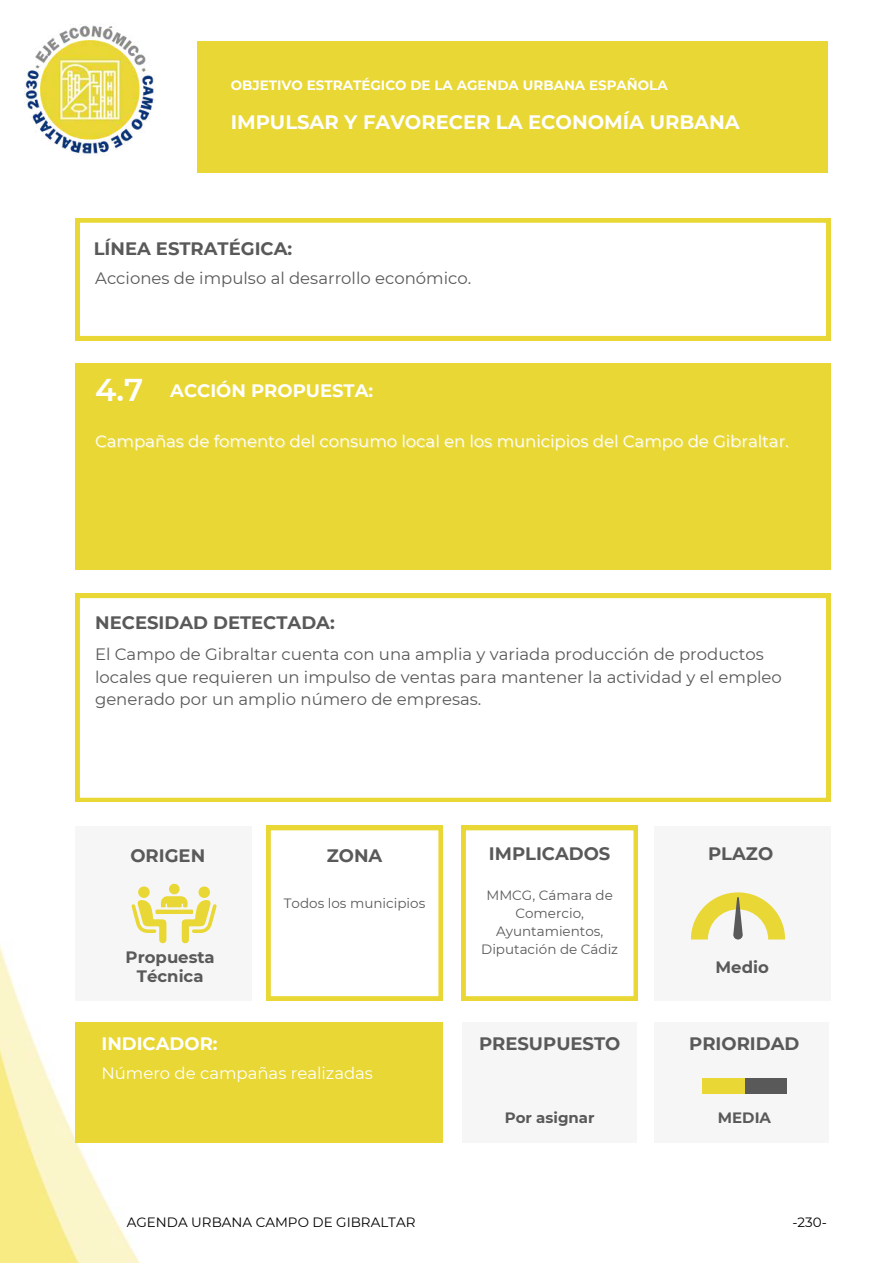
<style>
.page{position:relative;width:893px;height:1264px;background:#fff}
.page>*{position:absolute;margin:0;border:0;box-sizing:border-box;transform-origin:0 0}
.t1{font:600 31.5px "Montserrat";color:#fff}
.t2{font:700 19.5px "Montserrat";color:#fff}
.t3{font:700 18px "Montserrat";color:#595959}
.t4{font:700 18px "Montserrat";color:#fff}
.t5{font:16.5px/22.5px "Montserrat";color:#595959}
.t6{font:16.5px "Montserrat";color:#fff}
.t7{font:700 16.5px/19px "Montserrat";color:#595959;text-align:center}
.t8{font:700 15px "Montserrat";color:#595959}
.t9{font:13.5px/18px "Montserrat";color:#595959;text-align:center}
.t10{font:700 13.5px "Montserrat";color:#fff}
.t11{font:13.5px "Montserrat";color:#000}
</style>
<div class="page">
<div style="left:197px;top:41px;width:630px;height:132px;background:#e9d735"></div>
<img style="left:0;top:635px;width:831px;height:627px">
<div style="left:75px;top:363px;width:755px;height:207px;background:#e9d735"></div>
<svg style="left:75px;top:218px;width:755px;height:122px"></svg>
<svg style="left:75px;top:593px;width:755px;height:208px"></svg>
<div style="left:75px;top:825px;width:176px;height:175px;background:#f6f6f6"></div>
<div style="left:653px;top:825px;width:177px;height:175px;background:#f6f6f6"></div>
<svg style="left:691px;top:892px;width:94px;height:47px"></svg>
<div style="left:75px;top:1022px;width:368px;height:120px;background:#e9d735"></div>
<div style="left:462px;top:1022px;width:175px;height:120px;background:#f6f6f6"></div>
<div style="left:653px;top:1022px;width:175px;height:120px;background:#f6f6f6"></div>
<div style="left:702px;top:1078px;width:84px;height:15px;background:#595959"></div>
<div style="left:702px;top:1078px;width:42px;height:15px;background:#e9d735"></div>
<svg style="left:461px;top:825px;width:177px;height:175px"></svg>
<svg style="left:266px;top:825px;width:177px;height:175px"></svg>
<img style="left:24px;top:24px;width:131px;height:131px">
<svg style="left:131px;top:896px;width:86px;height:47px"></svg>
<div style="left:198px;top:886px;width:12px;height:12px;background:#e9d735;border-radius:50%"></div>
<div style="left:138px;top:886px;width:12px;height:12px;background:#e9d735;border-radius:50%"></div>
<div style="left:169px;top:883px;width:11px;height:11px;background:#e9d735;border-radius:50%"></div>
<p class="t10" style="left:231px;top:77px;width:438px">OBJETIVO ESTRATÉGICO DE LA AGENDA URBANA ESPAÑOLA</p>
<p class="t2" style="left:231px;top:110px;width:510px">IMPULSAR Y FAVORECER LA ECONOMÍA URBANA</p>
<p class="t3" style="left:94px;top:237px;width:200px">LÍNEA ESTRATÉGICA:</p>
<p class="t5" style="left:95px;top:266px;width:377px">Acciones de impulso al desarrollo económico.</p>
<h1 class="t1" style="left:95px;top:370px;width:50px">4.7</h1>
<p class="t4" style="left:170px;top:380px;width:204px">ACCIÓN PROPUESTA:</p>
<p class="t6" style="left:95px;top:431px;width:695px">Campañas de fomento del consumo local en los municipios del Campo de Gibraltar.</p>
<p class="t3" style="left:95px;top:611px;width:241px">NECESIDAD DETECTADA:</p>
<p class="t5" style="left:95px;top:643px;width:688px">El Campo de Gibraltar cuenta con una amplia y variada producción de productos locales que requieren un impulso de ventas para mantener la actividad y el empleo generado por un amplio número de empresas.</p>
<p class="t3" style="left:130px;top:844px;width:76px">ORIGEN</p>
<p class="t7" style="left:126px;top:947px;width:91px">Propuesta<br>Técnica</p>
<p class="t3" style="left:327px;top:844px;width:57px">ZONA</p>
<p class="t3" style="left:489px;top:842px;width:123px">IMPLICADOS</p>
<p class="t3" style="left:708px;top:842px;width:67px">PLAZO</p>
<p class="t9" style="left:284px;top:893px;width:143px">Todos los municipios</p>
<p class="t9" style="left:481px;top:886px;width:138px">MMCG, Cámara de<br>Comercio,<br>Ayuntamientos,<br>Diputación de Cádiz</p>
<p class="t7" style="left:715px;top:957px;width:55px">Medio</p>
<p class="t4" style="left:101px;top:1032px;width:118px">INDICADOR:</p>
<p class="t6" style="left:101px;top:1062px;width:273px">Número de campañas realizadas</p>
<p class="t3" style="left:479px;top:1032px;width:143px">PRESUPUESTO</p>
<p class="t8" style="left:504px;top:1108px;width:91px">Por asignar</p>
<p class="t3" style="left:689px;top:1032px;width:112px">PRIORIDAD</p>
<p class="t8" style="left:717px;top:1108px;width:55px">MEDIA</p>
<p class="t11" style="left:127px;top:1213px;width:290px">AGENDA URBANA CAMPO DE GIBRALTAR</p>
<p class="t11" style="left:792px;top:1213px;width:36px">-230-</p>
</div>
